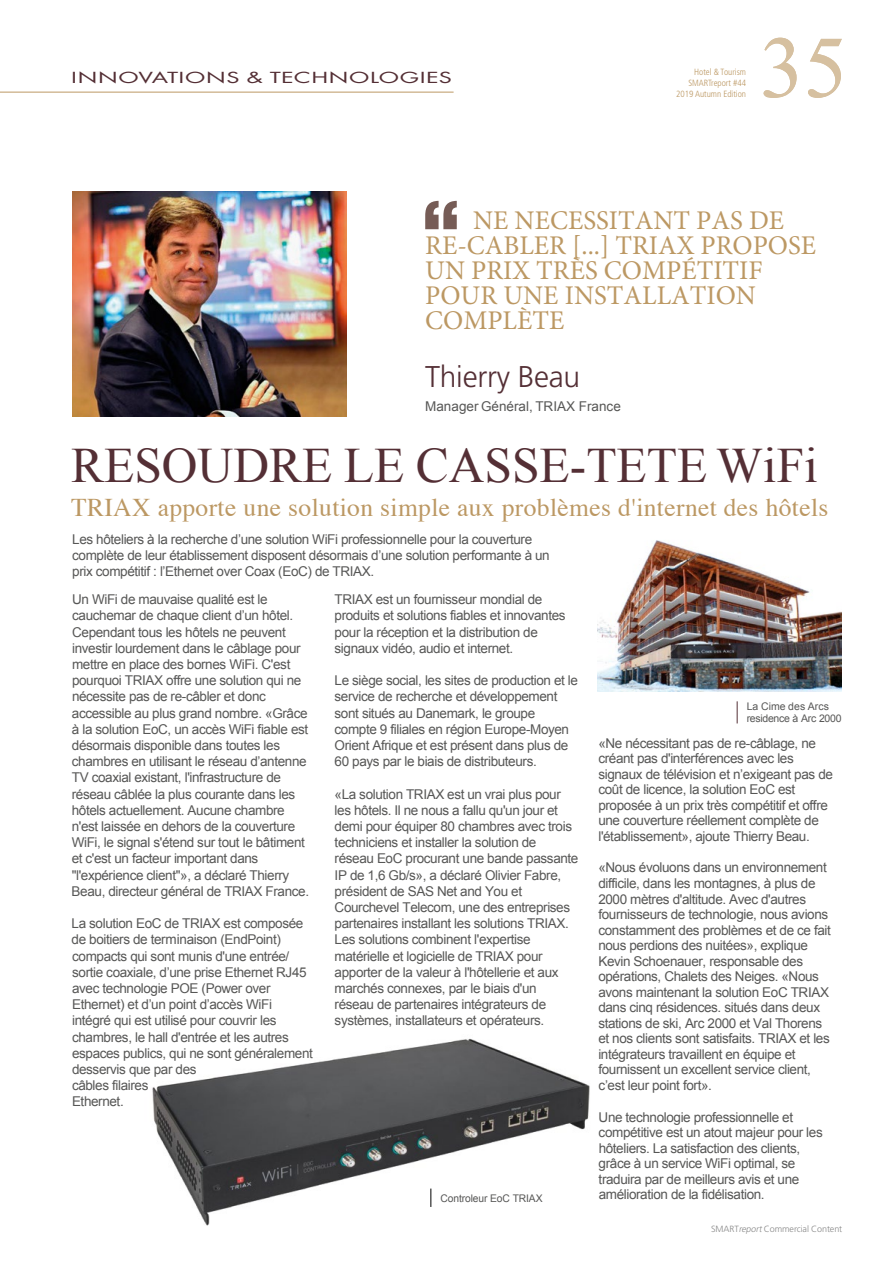
<style>
.page{position:relative;width:893px;height:1263px;background:#fff}
.page>*{position:absolute;margin:0;border:0;box-sizing:border-box;transform-origin:0 0}
.t1{font:87.6px "Times New Roman";color:#d6c0a0}
.t2{font:49.5px "Times New Roman";color:#542f35}
.t3{font:300 30px "Frutiger";letter-spacing:-.01em;color:#542f35}
.t4{font:27px/24.9px "Minion Pro";color:#bc9863}
.t5{font:25.5px "Times";letter-spacing:.015em;color:#bc9863}
.t6{font:16.8px "Futura T";color:#542f35;scale:1.57 1}
.t7{font:13.5px/16.2px "Arial";letter-spacing:-.03em;color:#575756}
.t8{font:13.5px/16.2px "Arial";letter-spacing:-.03em;color:#575756}
.t9{font:13.5px "Arial";color:#575756}
.t10{font:10.5px/12px "Arial";letter-spacing:-.03em;color:#575756}
.t11{font:10.5px "Arial";letter-spacing:-.01em;color:#575756}
.t12{font:300 condensed 9px/10.8px "Frutiger";color:#bc9863;text-align:right}
.t13{font:300 9px "Frutiger";letter-spacing:-.01em;color:#878787}
.s1{font-style:inherit}
.s2{font-style:italic}
</style>
<div class="page">
<hr style="left:0;top:92px;width:454px;height:1px;background:#bc9863">
<img style="left:152px;top:1038px;width:438px;height:188px">
<img style="left:597px;top:540px;width:245px;height:151px">
<img style="left:72px;top:191px;width:274px;height:226px">
<svg style="left:425px;top:201px;width:32px;height:28px"></svg>
<svg style="left:431px;top:1188px;width:1px;height:19px"></svg>
<svg style="left:737px;top:701px;width:1px;height:22px"></svg>
<p class="t6" style="left:71px;top:68px;width:244px">INNOVATIONS &amp; TECHNOLOGIES</p>
<h1 class="t1" style="left:746px;top:9px;width:125px">!"#!</h1>
<p class="t12" style="left:676px;top:67px;width:71px">Hotel &amp; Tourism<br>SMARTreport #44<br>2019 Autumn Edition</p>
<h3 class="t4" style="left:425px;top:208px;width:392px;text-indent:48px">NE NECESSITANT PAS DE<br>RE-CABLER [...] TRIAX PROPOSE<br>UN PRIX TRÈS COMPÉTITIF<br>POUR UNE INSTALLATION<br>COMPLÈTE</h3>
<h3 class="t3" style="left:425px;top:359px;width:157px">Thierry Beau</h3>
<p class="t9" style="left:425px;top:397px;width:197px">Manager Général, TRIAX France</p>
<h2 class="t2" style="left:71px;top:432px;width:748px">RESOUDRE LE CASSE-TETE .i0i</h2>
<h3 class="t5" style="left:71px;top:484px;width:759px">TRIAX apporte une solution simple aux problèmes d'internet des hôtels</h3>
<p class="t8" style="left:72px;top:531px;width:479px">Les hôteliers à la recherche d’une solution WiFi professionnelle pour la couverture complète de leur établissement disposent désormais d’une solution performante à un prix compétitif : l’Ethernet <span class="s1">o</span>ver Coax (E<span class="s1">o</span>C) de TRIAX.</p>
<p class="t7" style="left:72px;top:591px;width:239px"><span class="s1">Un WiFi de mauvaise qualité est le cauchemar de chaque client d’un hôtel.<br>Cependant tous les hôtels ne peuvent investir lourdement dans le câblage pour mettre en place des bornes WiFi. C'est pourquoi TRIAX offre une solution qui ne nécessite pas de re-câbler et donc accessible au plus grand nombre. «</span>Grâce à la solution EoC, un accès WiFi fiable est désormais disponible dans toutes les chambres en utilisant le réseau d’antenne TV coaxial existant, l'infrastructure de réseau câblée la plus courante dans les hôtels actuellement. Aucune chambre n'est laissée en dehors de la couverture WiFi, le signal s'étend sur tout le bâtiment et c'est un facteur important dans "l'expérience client"<span class="s1">»,</span> a <span class="s1">déclaré Thierry Beau, directeur général de TRIAX France.</span></p>
<p class="t7" style="left:72px;top:915px;width:243px">La solution EoC de TRIAX est composée de boitiers de terminaison (EndPoint) compacts qui sont munis d'une entrée/ sortie coaxiale, d’une prise Ethernet RJ45 avec technologie POE (Power over Ethernet) et d’un point d’accès WiFi intégré qui est utilisé pour couvrir les chambres, le hall d'entrée et les autres espaces publics, qui ne sont généralement desservis que par des<br>câbles filaires<br>Ethernet.</p>
<p class="t8" style="left:335px;top:591px;width:233px">TRIAX est un fournisseur mondial de produits et solutions fiables et innovantes pour la réception et la distribution de signaux vidéo, audio et internet.</p>
<p class="t7" style="left:335px;top:672px;width:245px"><span class="s1">Le siège social, les sites de production et le service</span> de recherche et développement sont situés au Danemark, le groupe compte 9 filiales en région Europe-Moyen Orient Afrique et est présent dans plus de 60 pays par le biais de distributeurs.</p>
<p class="t8" style="left:335px;top:786px;width:245px">«La solution TRIAX est un vrai plus pour les hôtels. Il ne nous a fallu qu'un jour et demi pour équiper 80 chambres avec trois techniciens et installer <span class="s1">la solution de réseau EoC procurant une bande passante IP de 1,6 Gb/s</span>», a déclaré Olivier Fabre, président de SAS Net and You et Courchevel Telecom, une des entreprises partenaires installant les solutions TRIAX.<br>Les solutions combinent l'expertise matérielle et logicielle de TRIAX pour apporter de la valeur à l'hôtellerie et aux marchés connexes, par le biais d'un réseau de partenaires intégrateurs de systèmes, installateurs et opérateurs.</p>
<p class="t11" style="left:440px;top:1191px;width:104px">Controleur EoC TRIAX</p>
<p class="t10" style="left:747px;top:700px;width:96px">La Cime des Arcs residence à Arc 2000</p>
<p class="t7" style="left:598px;top:735px;width:236px;line-height:15.6px"><span class="s1">«</span>Ne nécessitant pas de re-câblage, ne créant pas d'interférences avec les signaux de télévision et n’exigeant pas de coût de licence, la solution EoC est proposée à un prix très compétitif et offre une couverture réellement complète de l'établissement<span class="s1">», ajoute Thierry Beau.</span></p>
<p class="t7" style="left:598px;top:860px;width:234px;line-height:15.6px"><span class="s1">«</span>Nous évoluons dans un environnement difficile, dans les montagnes, à plus de 2000 mètres d'altitude. Avec d'autres fournisseurs de technologie, nous avions constamment des problèmes et de ce fait nous perdions des nuitées», explique Kevin Schoenauer, responsable des opérations, Chalets des Neiges<span class="s1">. «Nous avons maintenant la solution</span> EoC <span class="s1">TRIAX dans cinq résidences. situés dans deux stations de ski, Arc 2000 et Val Thorens</span></p>
<p class="t7" style="left:598px;top:1031px;width:233px;line-height:15.6px">et nos clients sont satisfaits. TRIAX et les intégrateurs travaillent en équipe et fournissent un excellent service client, c’est leur point fort<span class="s1">».</span></p>
<p class="t8" style="left:599px;top:1109px;width:226px;line-height:15.6px">Une technologie professionnelle et compétitive est un atout majeur pour les hôteliers. La satisfaction des clients, grâce à un service WiFi optimal, se traduira par de meilleurs avis et une amélioration de la fidélisation.</p>
<p class="t13" style="left:711px;top:1224px;width:133px">SMART<span class="s2">report</span>Commercial Content</p>
</div>
